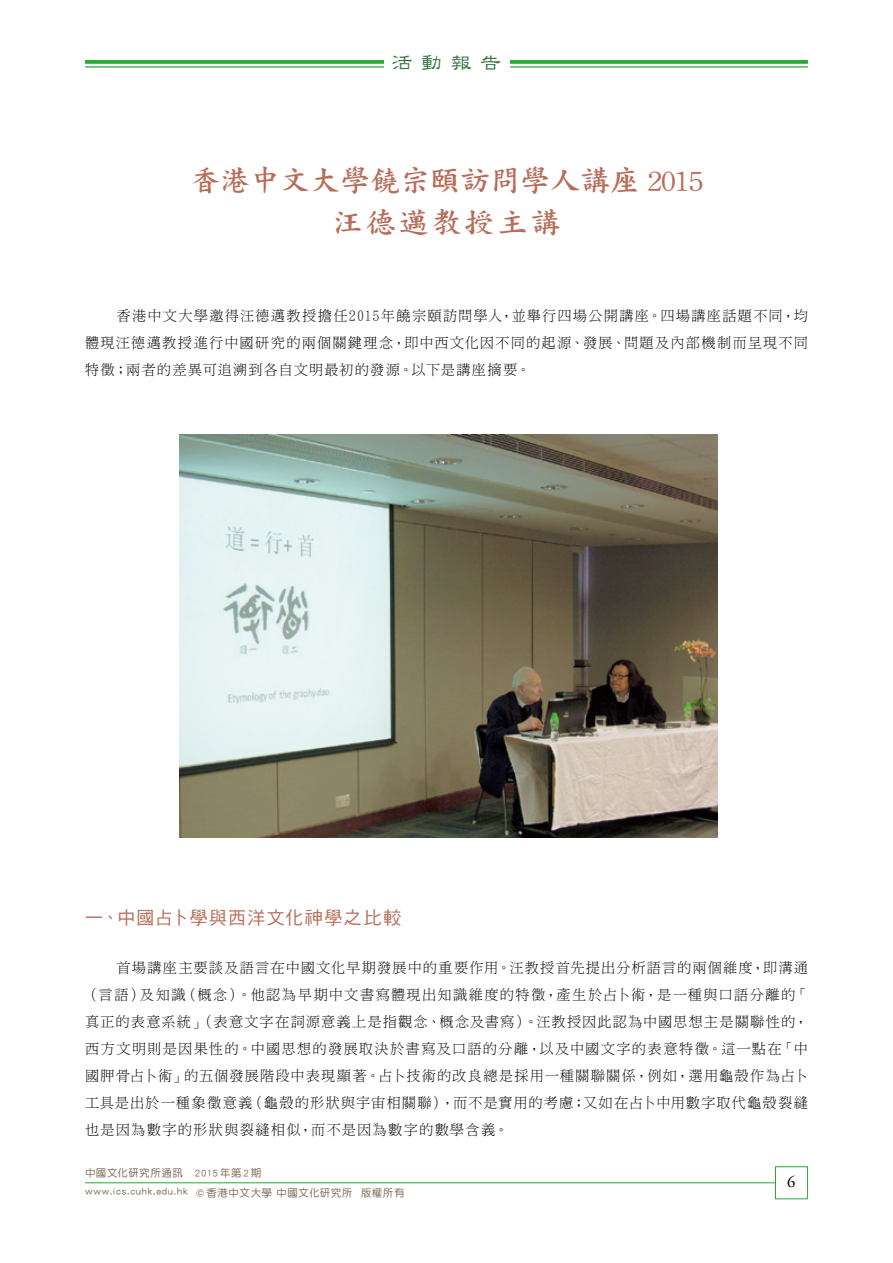
<style>
.page{position:relative;width:893px;height:1263px;background:#fff}
.page>*{position:absolute;margin:0;border:0;box-sizing:border-box;transform-origin:0 0}
.t1{font:30px/42px "DF Kai Shu W7 HKP BF";color:#b86d5a;text-align:center}
.t2{font:21px "DF Li Shu W5 WINP BF";color:#397642}
.t3{font:18px "DF Hei Md HKSCSP U";letter-spacing:.07em;color:#b86d5a}
.t4{font:16.5px "Adobe Garamond Pro";color:#000}
.t5{font:14.25px/27px "DF Ming Lt HKSCS U";letter-spacing:.08em;color:#000;text-align:justify}
.t6{font:10.5px "DF Yuan Md HKP BF";letter-spacing:.055em;color:#816d5a}
</style>
<div class="page">
<div style="left:775px;top:1166px;width:33px;height:33px;background:#fff;border:1px solid #2aa738"></div>
<hr style="left:85px;top:1182px;width:690px;height:1px;background:#2aa738">
<svg style="left:85px;top:60px;width:723px;height:4px;background:#37ac44"></svg>
<hr style="left:85px;top:66px;width:723px;height:2px;background:#2aa738">
<div style="left:384px;top:52px;width:125px;height:23px;background:#fff"></div>
<img style="left:180px;top:435px;width:537px;height:403px">
<h2 class="t2" style="left:392px;top:52px;width:111px">活動報告</h2>
<h1 class="t1" style="left:190px;top:159px;width:514px">香港中文大學饒宗頤訪問學人講座 2015汪德邁教授主講</h1>
<p class="t5" style="left:85px;top:302px;width:724px;text-indent:32px">香港中文大學邀得汪德邁教授擔任2015年饒宗頤訪問學人，並舉行四場公開講座。四場講座話題不同，均體現汪德邁教授進行中國研究的兩個關鍵理念，即中西文化因不同的起源、發展、問題及內部機制而呈現不同特徵；兩者的差異可追溯到各自文明最初的發源。以下是講座摘要。</p>
<p class="t3" style="left:85px;top:908px;width:318px">一、中國占卜學與西洋文化神學之比較</p>
<p class="t5" style="left:85px;top:954px;width:724px;text-indent:32px">首場講座主要談及語言在中國文化早期發展中的重要作用。汪教授首先提出分析語言的兩個維度，即溝通（言語）及知識（概念）。他認為早期中文書寫體現出知識維度的特徵，產生於占卜術，是一種與口語分離的「真正的表意系統」（表意文字在詞源意義上是指觀念、概念及書寫）。汪教授因此認為中國思想主是關聯性的，西方文明則是因果性的。中國思想的發展取決於書寫及口語的分離，以及中國文字的表意特徵。這一點在「中國胛骨占卜術」的五個發展階段中表現顯著。占卜技術的改良總是採用一種關聯關係，例如，選用龜殼作為占卜工具是出於一種象徵意義（龜殼的形狀與宇宙相關聯），而不是實用的考慮；又如在占卜中用數字取代龜殼裂縫也是因為數字的形狀與裂縫相似，而不是因為數字的數學含義。</p>
<p class="t6" style="left:85px;top:1168px;width:178px">中國文化研究所通訊　2015年第2期</p>
<p class="t6" style="left:85px;top:1186px;width:321px">www.ics.cuhk.edu.hk © 香港中文大學 中國文化研究所 版權所有</p>
<p class="t4" style="left:787px;top:1172px;width:10px">6</p>
</div>
